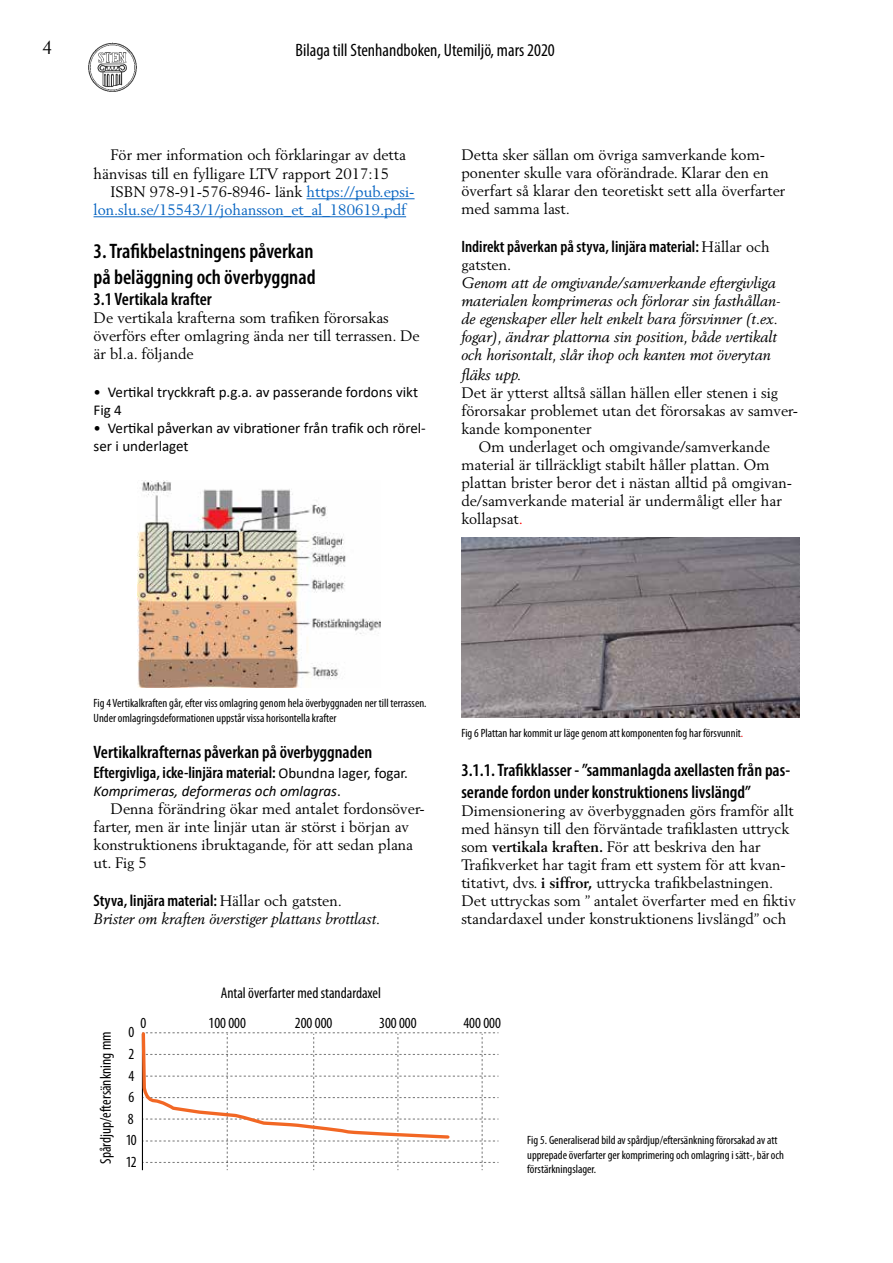
<style>
.page{position:relative;width:893px;height:1263px;background:#fff}
.page>*{position:absolute;margin:0;border:0;box-sizing:border-box;transform-origin:0 0}
.t1{font:600 condensed 21px/25.2px "Myriad Pro";color:#000}
.t2{font:600 condensed 18px/21.6px "Myriad Pro";color:#000}
.t3{font:condensed 18px "Myriad Pro";color:#000}
.t4{font:18px "Berling";color:#000}
.t5{font:600 condensed 16.5px "Myriad Pro";color:#000}
.t6{font:condensed 15.45px/21.6px "Myriad Pro";color:#000;text-align:justify}
.t7{font:15px/18px "Berling";color:#000}
.t8{font:italic 15px/18px "Berling";color:#000}
.t9{font:15px/18px "Calibri";color:#000}
.t10{font:15px/18px "Berling";color:#0563c1}
.t11{font:italic 15px "Calibri";color:#000}
.t12{font:condensed 12px/14.4px "Myriad Pro";color:#000}
.s1{color:#000}
.s2{font-family:"Berling";font-weight:400;font-stretch:normal;font-size:15px}
.s3{color:#f00}
.s4{font-family:"Calibri";font-weight:400;font-stretch:normal;font-size:15px}
.s5{font-style:normal}
.s6{font-weight:700}
</style>
<div class="page">
<img style="left:88px;top:43px;width:49px;height:49px">
<hr style="left:306px;top:198px;width:109px;height:1px;background:#0563c1">
<hr style="left:94px;top:216px;width:312px;height:1px;background:#0563c1">
<img style="left:461px;top:537px;width:338px;height:181px">
<img style="left:138px;top:480px;width:242px;height:208px">
<svg style="left:141px;top:1032px;width:357px;height:138px"></svg>
<p class="t4" style="left:43px;top:36px;width:12px">4</p>
<p class="t3" style="left:296px;top:39px;width:261px">Bilaga till Stenhandboken, Utemiljö, mars 2020</p>
<p class="t7" style="left:94px;top:145px;width:314px;line-height:18.9px;text-indent:17px">För mer information och förklaringar av detta hänvisas till en fylligare LTV rapport 2017:15</p>
<p class="t10" style="left:94px;top:183px;width:322px;text-indent:17px"><span class="s1">ISBN 978-91-576-8946- länk</span> https://pub.epsi&shy;lon.slu.se/15543/1/johansson_et_al_180619.pdf</p>
<h1 class="t1" style="left:94px;top:239px;width:224px">3. Trafikbelastningens påverkan på beläggning och överbyggnad</h1>
<p class="t2" style="left:94px;top:289px;width:120px">3.1 Vertikala krafter</p>
<p class="t7" style="left:94px;top:309px;width:328px">De vertikala krafterna som trafiken förorsakas överförs efter omlagring ända ner till terrassen. De är bl.a. följande</p>
<p class="t9" style="left:94px;top:383px;width:326px">• Vertikal tryckkraft p.g.a. av passerande fordons vikt<br>Fig 4</p>
<p class="t9" style="left:94px;top:419px;width:334px">• Vertikal påverkan av vibrationer från trafik och rörel&shy;ser i underlaget</p>
<p class="t7" style="left:461px;top:146px;width:326px">Detta sker sällan om övriga samverkande kom&shy;ponenter skulle vara oförändrade. Klarar den en överfart så klarar den teoretiskt sett alla överfarter med samma last.</p>
<p class="t5" style="left:461px;top:238px;width:310px">Indirekt påverkan på styva, linjära material: <span class="s2">Hällar och</span></p>
<p class="t7" style="left:461px;top:256px;width:51px">gatsten.</p>
<p class="t8" style="left:461px;top:274px;width:321px">Genom att de omgivande/samverkande eftergivliga materialen komprimeras och förlorar sin fasthållan&shy;de egenskaper eller helt enkelt bara försvinner (t.ex. fogar), ändrar plattorna sin position, både vertikalt och horisontalt, slår ihop och kanten mot överytan</p>
<p class="t8" style="left:461px;top:366px;width:61px">fläks upp.</p>
<p class="t7" style="left:461px;top:384px;width:318px">Det är ytterst alltså sällan hällen eller stenen i sig</p>
<p class="t7" style="left:461px;top:402px;width:338px">förorsakar problemet utan det förorsakas av samver-</p>
<p class="t7" style="left:461px;top:420px;width:132px">kande komponenter</p>
<p class="t7" style="left:478px;top:438px;width:293px">Om underlaget och omgivande/samverkande</p>
<p class="t7" style="left:461px;top:456px;width:310px">material är tillräckligt stabilt håller plattan. Om</p>
<p class="t7" style="left:461px;top:474px;width:332px">plattan brister beror det i nästan alltid på omgivan-</p>
<p class="t7" style="left:461px;top:492px;width:322px">de/samverkande material är undermåligt eller har</p>
<p class="t7" style="left:461px;top:510px;width:63px">kollapsat<span class="s3">.</span></p>
<p class="t12" style="left:94px;top:696px;width:334px">Fig 4 Vertikalkraften går, efter viss omlagring genom hela överbyggnaden ner till terrassen.<br>Under omlagringsdeformationen uppstår vissa horisontella krafter</p>
<p class="t2" style="left:94px;top:741px;width:280px">Vertikalkrafternas påverkan på överbyggnaden</p>
<p class="t5" style="left:94px;top:763px;width:316px">Eftergivliga, icke-linjära material: <span class="s4">Obundna lager, fogar.</span></p>
<p class="t11" style="left:94px;top:780px;width:249px">Komprimeras, deformeras och omlagras<span class="s5">.</span></p>
<p class="t7" style="left:94px;top:799px;width:333px;text-indent:17px">Denna förändring ökar med antalet fordonsöver&shy;farter, men är inte linjär utan är störst i början av konstruktionens ibruktagande, för att sedan plana ut. Fig 5</p>
<p class="t5" style="left:94px;top:891px;width:250px">Styva, linjära material: <span class="s2">Hällar och gatsten.</span></p>
<p class="t8" style="left:94px;top:909px;width:288px">Brister om kraften överstiger plattans brottlast.</p>
<p class="t6" style="left:221px;top:982px;width:162px">Antal överfarter med standardaxel</p>
<p class="t12" style="left:461px;top:725px;width:283px">Fig 6 Plattan har kommit ur läge genom att komponenten fog har försvunnit<span class="s3">.</span></p>
<p class="t2" style="left:461px;top:760px;width:330px">3.1.1. Trafikklasser - ”sammanlagda axellasten från pas&shy;serande fordon under konstruktionens livslängd”</p>
<p class="t7" style="left:461px;top:801px;width:336px">Dimensionering av överbyggnaden görs framför allt med hänsyn till den förväntade trafiklasten uttryck som <span class="s6">vertikala kraften.</span> För att beskriva den har Trafikverket har tagit fram ett system för att kvan&shy;titativt, dvs. <span class="s6">i siffror,</span> uttrycka trafikbelastningen.<br>Det uttryckas som ” antalet överfarter med en fiktiv standardaxel under konstruktionens livslängd” och</p>
<p class="t6" style="left:95px;top:1164px;width:134px;rotate:-90deg">Spårdjup/eftersänkning mm</p>
<p class="t6" style="left:140px;top:1012px;width:7px">0</p>
<p class="t6" style="left:128px;top:1021px;width:7px">0<br>2<br>4<br>6</p>
<p class="t6" style="left:128px;top:1107px;width:7px">8</p>
<p class="t6" style="left:126px;top:1129px;width:12px">10</p>
<p class="t6" style="left:126px;top:1151px;width:12px">12</p>
<p class="t6" style="left:208px;top:1012px;width:39px">100 000</p>
<p class="t6" style="left:295px;top:1012px;width:39px">200 000</p>
<p class="t6" style="left:379px;top:1012px;width:39px">300 000</p>
<p class="t6" style="left:463px;top:1012px;width:39px">400 000</p>
<p class="t12" style="left:527px;top:1133px;width:258px">Fig 5. Generaliserad bild av spårdjup/eftersänkning förorsakad av att upprepade överfarter ger komprimering och omlagring i sätt-, bär och förstärkningslager.</p>
</div>
